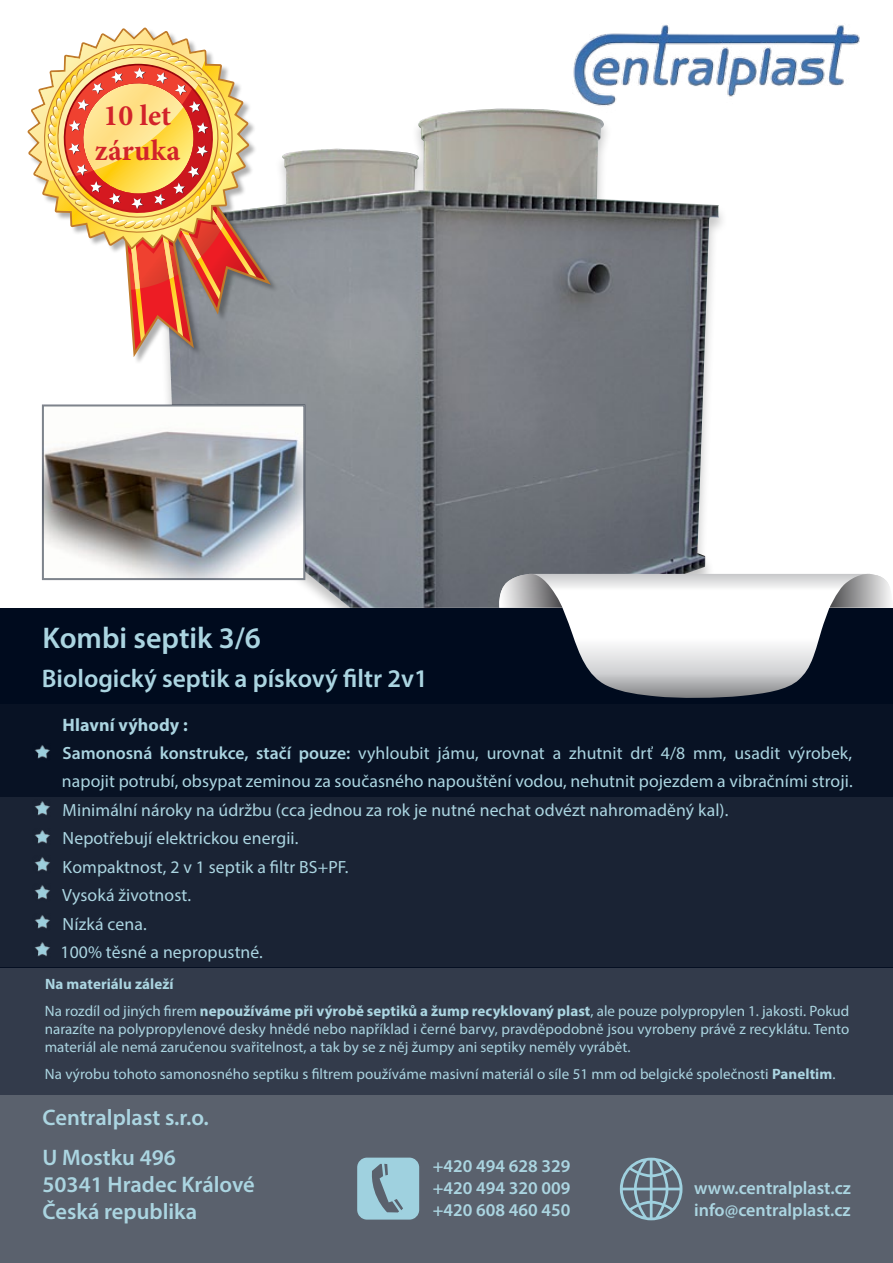
<style>
.page{position:relative;width:893px;height:1263px;background:#fff}
.page>*{position:absolute;margin:0;border:0;box-sizing:border-box;transform-origin:0 0}
.t1{font:600 30px "Myriad Pro";color:#abd5e1}
.t2{font:700 29.7px/35.7px "Minion Pro";letter-spacing:.005em;color:#d2232a}
.t3{font:600 25.5px "Myriad Pro";color:#abd5e1}
.t4{font:600 22.5px/40.5px "Myriad Pro";color:#abd5e1}
.t5{font:600 18px/21.6px "Myriad Pro";color:#abd5e1}
.t6{font:700 18px "Myriad Pro";letter-spacing:.005em;color:#abd5e1}
.t7{font:17.7px/28.5px "Myriad Pro";letter-spacing:.005em;color:#abd5e1}
.t8{font:15px/18px "Myriad Pro";letter-spacing:.005em;color:#abd5e1}
.t9{font:700 15px/27px "Myriad Pro";letter-spacing:.005em;color:#abd5e1}
.s1{font-weight:600}
.s2{font-weight:400}
.s3{font-weight:700}
</style>
<div class="page">
<img style="left:160px;top:109px;width:559px;height:499px">
<div style="left:0;top:703px;width:893px;height:264px;background:#1a2334"></div>
<div style="left:0;top:967px;width:893px;height:128px;background:#333b4b"></div>
<div style="left:0;top:1095px;width:893px;height:168px;background:#5a616d"></div>
<div style="left:0;top:608px;width:893px;height:95px;background:#000b1e"></div>
<div style="left:0;top:701px;width:893px;height:96px;background:#081224"></div>
<img style="left:562px;top:24px;width:298px;height:88px">
<svg style="left:357px;top:1157px;width:62px;height:62px"></svg>
<svg style="left:620px;top:1158px;width:62px;height:62px"></svg>
<img style="left:34px;top:745px;width:16px;height:14px">
<img style="left:34px;top:801px;width:16px;height:15px">
<img style="left:35px;top:830px;width:15px;height:14px">
<img style="left:34px;top:857px;width:16px;height:15px">
<img style="left:34px;top:885px;width:16px;height:15px">
<img style="left:35px;top:915px;width:15px;height:14px">
<img style="left:34px;top:942px;width:16px;height:15px">
<svg style="left:562px;top:574px;width:268px;height:124px"></svg>
<svg style="left:829px;top:574px;width:61px;height:34px"></svg>
<svg style="left:498px;top:574px;width:64px;height:34px"></svg>
<div style="left:28px;top:28px;width:251px;height:337px;background:#000;opacity:.31"></div>
<svg style="left:29px;top:29px;width:242px;height:328px"></svg>
<img style="left:45px;top:407px;width:257px;height:170px">
<h2 class="t2" style="left:95px;top:97px;width:87px">10 let záruka</h2>
<h1 class="t1" style="left:43px;top:619px;width:220px">Kombi septik 3/6</h1>
<h3 class="t3" style="left:42px;top:663px;width:387px">Biologický septik a pískový filtr 2v1</h3>
<p class="t6" style="left:63px;top:713px;width:127px">Hlavní výhody :</p>
<p class="t7" style="left:61px;top:738px;width:794px"><span class="s1">Samonosná konstrukce, stačí pouze:</span> vyhloubit jámu, urovnat a zhutnit drť 4/8 mm, usadit výrobek, napojit potrubí, obsypat zeminou za současného napouštění vodou, nehutnit pojezdem a vibračními stroji.<br>Minimální nároky na údržbu (cca jednou za rok je nutné nechat odvézt nahromaděný kal).<br>Nepotřebují elektrickou energii.<br>Kompaktnost, 2 v 1 septik a filtr BS+PF.<br>Vysoká životnost.<br>Nízká cena.<br>100% těsné a nepropustné.</p>
<p class="t9" style="left:45px;top:969px;width:806px">Na materiálu záleží<br><span class="s2">Na rozdíl od jiných firem</span> nepoužíváme při výrobě septiků a žump recyklovaný plast<span class="s2">, ale pouze polypropylen 1. jakosti. Pokud</span></p>
<p class="t8" style="left:45px;top:1019px;width:806px">narazíte na polypropylenové desky hnědé nebo například i černé barvy, pravděpodobně jsou vyrobeny právě z recyklátu. Tento materiál ale nemá zaručenou svařitelnost, a tak by se z něj žumpy ani septiky neměly vyrábět.</p>
<p class="t8" style="left:45px;top:1064px;width:792px">Na výrobu tohoto samonosného septiku s filtrem používáme masivní materiál o síle 51 mm od belgické společnosti <span class="s3">Paneltim</span>.</p>
<p class="t4" style="left:43px;top:1096px;width:168px">Centralplast s.r.o.<br>U Mostku 496</p>
<p class="t4" style="left:43px;top:1170px;width:214px;line-height:27px">50341 Hradec Králové<br>Česká republika</p>
<p class="t5" style="left:694px;top:1177px;width:158px">www.centralplast.cz info@centralplast.cz</p>
<p class="t5" style="left:433px;top:1155px;width:139px;text-align:justify">+420 494 628 329 +420 494 320 009 +420 608 460 450</p>
</div>
